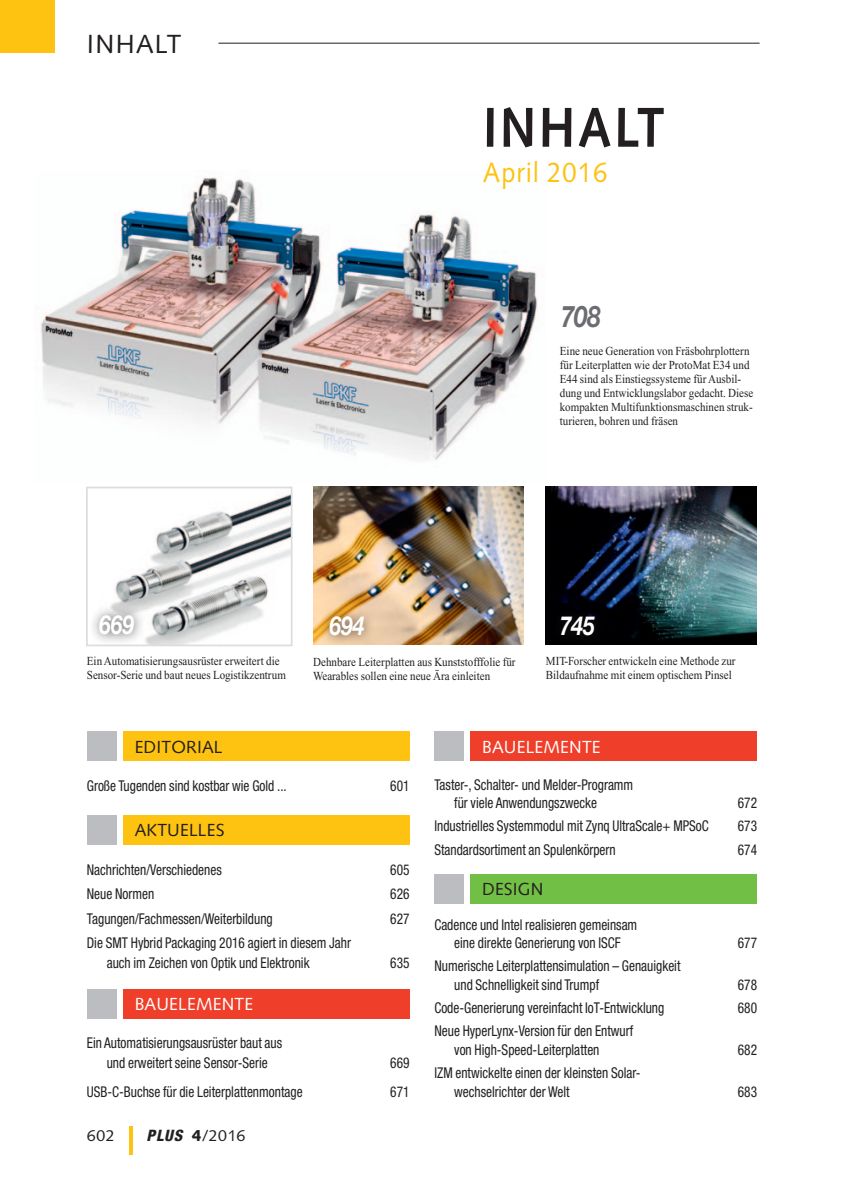
<style>
.page{position:relative;width:844px;height:1191px;background:#fff}
.page>*{position:absolute;margin:0;border:0;box-sizing:border-box;transform-origin:0 0}
.t1{font:700 56px "Syntax";letter-spacing:.05em;color:#231f20;scale:.9 1}
.t2{font:italic 700 29.75px "Helvetica Neue";color:#6c6d70;scale:.8 1}
.t3{font:28px "Syntax";letter-spacing:.05em;color:#fec210;scale:.9 1}
.t4{font:italic 700 26.25px "Helvetica Neue";color:#fff;scale:.8 1}
.t5{font:26.25px "Syntax";letter-spacing:.05em;color:#231f20}
.t6{font:17.5px "Syntax";letter-spacing:.01em;color:#231f20}
.t7{font:17.5px "Syntax";letter-spacing:.01em;color:#fff}
.t8{font:15.75px "Syntax";letter-spacing:.05em;color:#231f20}
.t9{font:condensed 14.88px/18.4px "Helvetica Neue";color:#231f20;scale:.9 1}
.t10{font:12.25px/14px "Times New Roman";color:#231f20;scale:.9 1}
.s1{font-family:"Helvetica Neue";font-weight:800;font-style:italic;font-stretch:condensed}
.s2{font-weight:900}
</style>
<div class="page">
<hr style="left:129px;top:1126px;width:3px;height:29px;background:#fec210">
<div style="left:0;top:0;width:55px;height:53px;background:#fec210"></div>
<hr style="left:218px;top:43px;width:541px;height:1px;background:#231f20">
<img style="left:40px;top:177px;width:498px;height:284px">
<img style="left:545px;top:487px;width:211px;height:158px">
<div style="left:551px;top:606px;width:54px;height:41px;background:#030205"></div>
<img style="left:112px;top:494px;width:177px;height:149px">
<div style="left:86px;top:486px;width:206px;height:160px;border:2px solid #dcdddf"></div>
<div style="left:88px;top:604px;width:57px;height:41px;background:#231f20;opacity:.75"></div>
<img style="left:313px;top:487px;width:210px;height:158px">
<div style="left:319px;top:606px;width:56px;height:41px;background:#231f20;opacity:.75"></div>
<div style="left:123px;top:731px;width:286px;height:30px;background:#fec210"></div>
<div style="left:87px;top:731px;width:30px;height:30px;background:#bcbdc0"></div>
<div style="left:123px;top:815px;width:286px;height:30px;background:#fec210"></div>
<div style="left:87px;top:815px;width:30px;height:30px;background:#bcbdc0"></div>
<div style="left:123px;top:988px;width:286px;height:30px;background:#ef3e29"></div>
<div style="left:87px;top:988px;width:30px;height:30px;background:#bcbdc0"></div>
<div style="left:470px;top:731px;width:286px;height:30px;background:#ef3e29"></div>
<div style="left:434px;top:731px;width:30px;height:30px;background:#bcbdc0"></div>
<div style="left:470px;top:874px;width:286px;height:29px;background:#71bf44"></div>
<div style="left:434px;top:874px;width:30px;height:29px;background:#bcbdc0"></div>
<h3 class="t5" style="left:87px;top:28px;width:96px">INHALT</h3>
<h1 class="t1" style="left:483px;top:95px;width:203px">Inhalt</h1>
<h3 class="t3" style="left:483px;top:155px;width:139px">April 2016</h3>
<h2 class="t2" style="left:561px;top:298px;width:51px">708</h2>
<p class="t10" style="left:559px;top:344px;width:216px">Eine neue Generation von Fräsbohrplottern für Leiterplatten wie der ProtoMat E34 und E44 sind als Einstiegssysteme für Ausbil&shy;dung und Entwicklungslabor gedacht. Diese kompakten Multifunktionsmaschinen struk&shy;turieren, bohren und fräsen</p>
<h3 class="t4" style="left:99px;top:608px;width:45px">669</h3>
<p class="t10" style="left:87px;top:654px;width:223px">Ein Automatisierungsausrüster erweitert die<br>Sensor-Serie und baut neues Logistikzentrum</p>
<h3 class="t4" style="left:329px;top:609px;width:45px">694</h3>
<p class="t10" style="left:313px;top:655px;width:226px">Dehnbare Leiterplatten aus Kunststofffolie für<br>Wearables sollen eine neue Ära einleiten</p>
<h3 class="t4" style="left:559px;top:609px;width:45px">745</h3>
<p class="t10" style="left:545px;top:654px;width:212px">MIT-Forscher entwickeln eine Methode zur<br>Bildaufnahme mit einem optischem Pinsel</p>
<p class="t6" style="left:135px;top:736px;width:89px">EDITORIAL</p>
<p class="t9" style="left:87px;top:776px;width:223px">Große Tugenden sind kostbar wie Gold ...</p>
<p class="t9" style="left:390px;top:776px;width:23px">601</p>
<p class="t6" style="left:135px;top:820px;width:91px">AKTUELLES</p>
<p class="t9" style="left:87px;top:860px;width:151px">Nachrichten/Verschiedenes</p>
<p class="t9" style="left:390px;top:860px;width:23px">605</p>
<p class="t9" style="left:87px;top:884px;width:76px">Neue Normen</p>
<p class="t9" style="left:390px;top:884px;width:23px">626</p>
<p class="t9" style="left:87px;top:909px;width:208px">Tagungen/Fachmessen/Weiterbildung</p>
<p class="t9" style="left:390px;top:909px;width:23px">627</p>
<p class="t9" style="left:107px;top:933px;width:273px;line-height:19.6px;text-indent:-20px">Die SMT Hybrid Packaging 2016 agiert in diesem Jahr auch im Zeichen von Optik und Elektronik</p>
<p class="t9" style="left:390px;top:953px;width:23px">635</p>
<p class="t7" style="left:135px;top:993px;width:120px">BAUELEMENTE</p>
<p class="t9" style="left:87px;top:1033px;width:218px;line-height:19.6px;text-align:center">Ein Automatisierungsausrüster baut aus und erweitert seine Sensor-Serie</p>
<p class="t9" style="left:390px;top:1053px;width:23px">669</p>
<p class="t9" style="left:87px;top:1082px;width:241px">USB-C-Buchse für die Leiterplattenmontage</p>
<p class="t9" style="left:390px;top:1082px;width:23px">671</p>
<p class="t8" style="left:87px;top:1126px;width:29px">602</p>
<p class="t8" style="left:146px;top:1126px;width:100px"><span class="s1">PLUS</span> <span class="s2">4</span>/2016</p>
<p class="t7" style="left:482px;top:736px;width:120px">BAUELEMENTE</p>
<p class="t9" style="left:454px;top:775px;width:200px;text-indent:-20px">Taster-, Schalter- und Melder-Programm für viele Anwendungszwecke</p>
<p class="t9" style="left:737px;top:793px;width:23px">672</p>
<p class="t9" style="left:434px;top:817px;width:306px">Industrielles Systemmodul mit Zynq UltraScale+ MPSoC</p>
<p class="t9" style="left:737px;top:817px;width:23px">673</p>
<p class="t9" style="left:434px;top:840px;width:203px">Standardsortiment an Spulenkörpern</p>
<p class="t9" style="left:737px;top:840px;width:23px">674</p>
<p class="t6" style="left:482px;top:878px;width:63px">DESIGN</p>
<p class="t9" style="left:434px;top:915px;width:227px;text-align:center">Cadence und Intel realisieren gemeinsam eine direkte Generierung von ISCF</p>
<p class="t9" style="left:737px;top:933px;width:23px">677</p>
<p class="t9" style="left:454px;top:956px;width:253px;text-indent:-20px">Numerische Leiterplattensimulation – Genauigkeit und Schnelligkeit sind Trumpf</p>
<p class="t9" style="left:737px;top:975px;width:23px">678</p>
<p class="t9" style="left:434px;top:998px;width:257px">Code-Generierung vereinfacht IoT-Entwicklung</p>
<p class="t9" style="left:737px;top:998px;width:23px">680</p>
<p class="t9" style="left:454px;top:1022px;width:200px;text-indent:-20px">Neue HyperLynx-Version für den Entwurf von High-Speed-Leiterplatten</p>
<p class="t9" style="left:737px;top:1040px;width:23px">682</p>
<p class="t9" style="left:454px;top:1063px;width:208px;text-indent:-20px">IZM entwickelte einen der kleinsten Solar&shy;wechselrichter der Welt</p>
<p class="t9" style="left:737px;top:1082px;width:23px">683</p>
</div>
